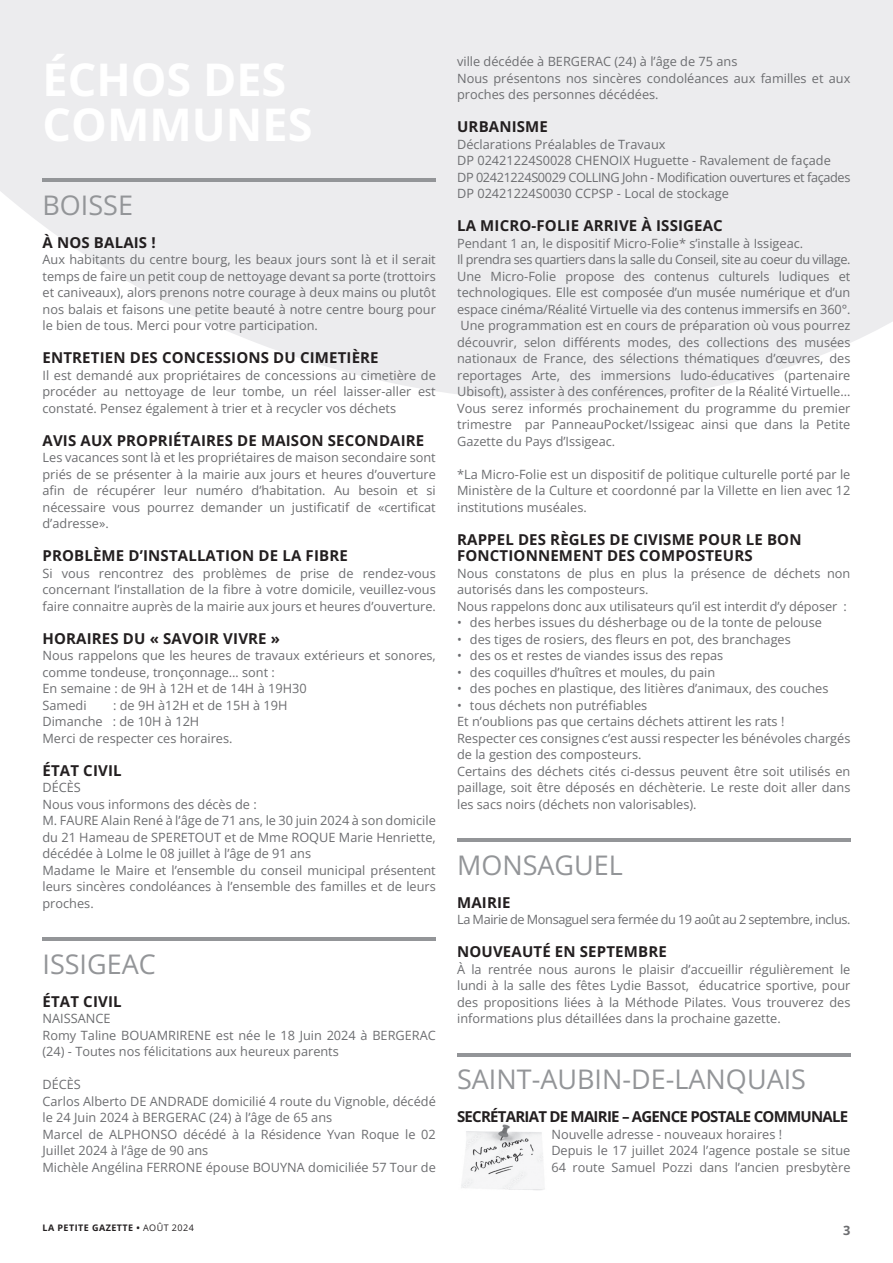
<style>
.page{position:relative;width:893px;height:1263px;background:#fff}
.page>*{position:absolute;margin:0;border:0;box-sizing:border-box;transform-origin:0 0}
.t1{font:27px "Open Sans";color:#939598}
.t2{font:700 15px/16.5px "Open Sans";letter-spacing:.01em;color:#231f20}
.t3{font:700 15px "Open Sans";letter-spacing:-.05em;color:#231f20}
.t4{font:12.75px/16.5px "Open Sans";color:#6c6d70}
.t5{font:12.75px "Open Sans";letter-spacing:-.03em;color:#6c6d70}
.t6{font:700 12.75px "Open Sans";color:#6c6d70}
.t7{font:700 9px "Open Sans";letter-spacing:.05em;color:#231f20}
.s1{font-weight:400}
</style>
<div class="page">
<svg style="left:0;top:0;width:893px;height:402px;background:#eeeef0"></svg>
<svg style="left:0;top:59px;width:1px;height:343px"></svg>
<hr style="left:43px;top:179px;width:393px;height:3px;background:#939598">
<hr style="left:43px;top:938px;width:393px;height:3px;background:#939598">
<hr style="left:457px;top:839px;width:393px;height:3px;background:#939598">
<hr style="left:457px;top:1053px;width:393px;height:3px;background:#939598">
<img style="left:461px;top:1124px;width:84px;height:66px">
<h1 class="t1" style="left:43px;top:186px;width:92px">BOISSE</h1>
<p class="t2" style="left:43px;top:233px;width:115px">À NOS BALAIS !</p>
<p class="t4" style="left:43px;top:251px;width:395px;text-align:justify">Aux habitants du centre bourg, les beaux jours sont là et il serait temps de faire un petit coup de nettoyage devant sa porte (trottoirs et caniveaux), alors prenons notre courage à deux mains ou plutôt nos balais et faisons une petite beauté à notre centre bourg pour le bien de tous. Merci pour votre participation.</p>
<p class="t2" style="left:43px;top:349px;width:338px">ENTRETIEN DES CONCESSIONS DU CIMETIÈRE</p>
<p class="t4" style="left:43px;top:366px;width:395px;text-align:justify">Il est demandé aux propriétaires de concessions au cimetière de procéder au nettoyage de leur tombe, un réel laisser-aller est constaté. Pensez également à trier et à recycler vos déchets</p>
<p class="t2" style="left:43px;top:431px;width:383px">AVIS AUX PROPRIÉTAIRES DE MAISON SECONDAIRE</p>
<p class="t4" style="left:43px;top:449px;width:395px;text-align:justify">Les vacances sont là et les propriétaires de maison secondaire sont priés de se présenter à la mairie aux jours et heures d’ouverture afin de récupérer leur numéro d’habitation. Au besoin et si nécessaire vous pourrez demander un justificatif de «certificat d’adresse».</p>
<p class="t2" style="left:43px;top:547px;width:307px">PROBLÈME D’INSTALLATION DE LA FIBRE</p>
<p class="t4" style="left:43px;top:564px;width:395px;text-align:justify">Si vous rencontrez des problèmes de prise de rendez-vous concernant l’installation de la fibre à votre domicile, veuillez-vous faire connaitre auprès de la mairie aux jours et heures d’ouverture.</p>
<p class="t2" style="left:43px;top:629px;width:239px">HORAIRES DU « SAVOIR VIVRE »</p>
<p class="t4" style="left:43px;top:647px;width:395px">Nous rappelons que les heures de travaux extérieurs et sonores, comme tondeuse, tronçonnage… sont :<br>En semaine : de 9H à 12H et de 14H à 19H30<br>Samedi</p>
<p class="t4" style="left:43px;top:696px;width:246px;text-indent:71px">: de 9H à12H et de 15H à 19H<br>Dimanche : de 10H à 12H<br>Merci de respecter ces horaires.</p>
<p class="t2" style="left:43px;top:761px;width:81px">ÉTAT CIVIL</p>
<p class="t4" style="left:43px;top:779px;width:395px">DÉCÈS<br>Nous vous informons des décès de :<br>M. FAURE Alain René à l’âge de 71 ans, le 30 juin 2024 à son domicile du 21 Hameau de SPERETOUT et de Mme ROQUE Marie Henriette, décédée à Lolme le 08 juillet à l’âge de 91 ans<br>Madame le Maire et l’ensemble du conseil municipal présentent leurs sincères condoléances à l’ensemble des familles et de leurs proches.</p>
<h1 class="t1" style="left:43px;top:945px;width:115px">ISSIGEAC</h1>
<p class="t2" style="left:43px;top:992px;width:81px">ÉTAT CIVIL</p>
<p class="t4" style="left:43px;top:1010px;width:395px">NAISSANCE<br>Romy Taline BOUAMRIRENE est née le 18 Juin 2024 à BERGERAC (24) - Toutes nos félicitations aux heureux parents</p>
<p class="t4" style="left:43px;top:1076px;width:395px">DÉCÈS<br>Carlos Alberto DE ANDRADE domicilié 4 route du Vignoble, décédé le 24 Juin 2024 à BERGERAC (24) à l’âge de 65 ans<br>Marcel de ALPHONSO décédé à la Résidence Yvan Roque le 02<br>Juillet 2024 à l’âge de 90 ans<br>Michèle Angélina FERRONE épouse BOUYNA domiciliée 57 Tour de</p>
<p class="t7" style="left:43px;top:1221px;width:153px">LA PETITE GAZETTE • <span class="s1">AOÛT 2024</span></p>
<p class="t4" style="left:457px;top:53px;width:395px">ville décédée à BERGERAC (24) à l’âge de 75 ans<br>Nous présentons nos sincères condoléances aux familles et aux proches des personnes décédées.</p>
<p class="t2" style="left:457px;top:118px;width:92px">URBANISME</p>
<p class="t4" style="left:457px;top:135px;width:395px">Déclarations Préalables de Travaux<br>DP 02421224S0028 CHENOIX Huguette - Ravalement de façade DP 02421224S0029 COLLING John - Modification ouvertures et façades DP 02421224S0030 CCPSP - Local de stockage</p>
<p class="t2" style="left:457px;top:217px;width:267px">LA MICRO-FOLIE ARRIVE À ISSIGEAC</p>
<p class="t4" style="left:457px;top:234px;width:395px">Pendant 1 an, le dispositif Micro-Folie* s’installe à Issigeac.<br>Il prendra ses quartiers dans la salle du Conseil, site au coeur du village.<br>Une Micro-Folie propose des contenus culturels ludiques et technologiques. Elle est composée d’un musée numérique et d’un espace cinéma/Réalité Virtuelle via des contenus immersifs en 360°.<br>Une programmation est en cours de préparation où vous pourrez découvrir, selon différents modes, des collections des musées nationaux de France, des sélections thématiques d’œuvres, des reportages Arte, des immersions ludo-éducatives (partenaire Ubisoft), assister à des conférences, profiter de la Réalité Virtuelle...<br>Vous serez informés prochainement du programme du premier trimestre par PanneauPocket/Issigeac ainsi que dans la Petite Gazette du Pays d’Issigeac.</p>
<p class="t4" style="left:457px;top:465px;width:395px;text-align:justify">*La Micro-Folie est un dispositif de politique culturelle porté par le Ministère de la Culture et coordonné par la Villette en lien avec 12 institutions muséales.</p>
<p class="t2" style="left:457px;top:530px;width:346px">RAPPEL DES RÈGLES DE CIVISME POUR LE BON<br>FONCTIONNEMENT DES COMPOSTEURS</p>
<p class="t4" style="left:457px;top:564px;width:395px">Nous constatons de plus en plus la présence de déchets non autorisés dans les composteurs.<br>Nous rappelons donc aux utilisateurs qu’il est interdit d’y déposer :</p>
<p class="t4" style="left:457px;top:614px;width:366px">• des herbes issues du désherbage ou de la tonte de pelouse</p>
<p class="t4" style="left:457px;top:630px;width:335px">• des tiges de rosiers, des fleurs en pot, des branchages</p>
<p class="t4" style="left:457px;top:647px;width:268px">• des os et restes de viandes issus des repas</p>
<p class="t4" style="left:457px;top:663px;width:260px">• des coquilles d’huîtres et moules, du pain</p>
<p class="t4" style="left:457px;top:680px;width:373px">• des poches en plastique, des litières d’animaux, des couches</p>
<p class="t4" style="left:457px;top:696px;width:395px">• tous déchets non putréfiables<br>Et n’oublions pas que certains déchets attirent les rats !<br>Respecter ces consignes c’est aussi respecter les bénévoles chargés de la gestion des composteurs.<br>Certains des déchets cités ci-dessus peuvent être soit utilisés en paillage, soit être déposés en déchèterie. Le reste doit aller dans les sacs noirs (déchets non valorisables).</p>
<h1 class="t1" style="left:457px;top:846px;width:167px">MONSAGUEL</h1>
<p class="t2" style="left:457px;top:893px;width:55px">MAIRIE</p>
<p class="t5" style="left:457px;top:911px;width:395px">La Mairie de Monsaguel sera fermée du 19 août au 2 septembre, inclus.</p>
<p class="t2" style="left:457px;top:943px;width:211px">NOUVEAUTÉ EN SEPTEMBRE</p>
<p class="t4" style="left:457px;top:960px;width:395px;text-align:justify">À la rentrée nous aurons le plaisir d’accueillir régulièrement le lundi à la salle des fêtes Lydie Bassot, éducatrice sportive, pour des propositions liées à la Méthode Pilates. Vous trouverez des informations plus détaillées dans la prochaine gazette.</p>
<h1 class="t1" style="left:457px;top:1061px;width:350px">SAINT-AUBIN-DE-LANQUAIS</h1>
<p class="t3" style="left:457px;top:1106px;width:393px">SECRÉTARIAT DE MAIRIE – AGENCE POSTALE COMMUNALE</p>
<p class="t4" style="left:551px;top:1125px;width:301px">Nouvelle adresse - nouveaux horaires !<br>Depuis le 17 juillet 2024 l’agence postale se situe<br>64 route Samuel Pozzi dans l’ancien presbytère</p>
<p class="t6" style="left:843px;top:1221px;width:9px">3</p>
</div>
